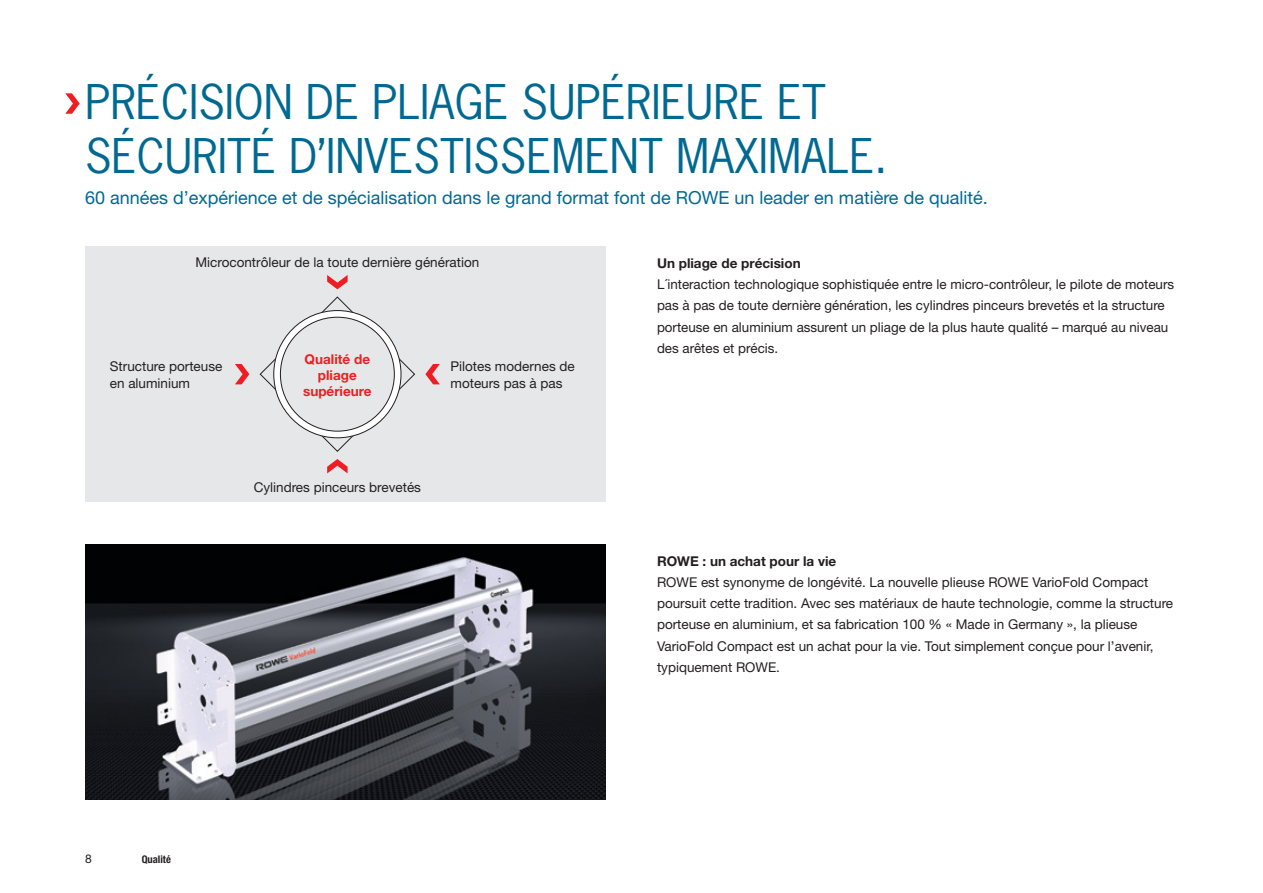
<style>
.page{position:relative;width:1263px;height:893px;background:#fff}
.page>*{position:absolute;margin:0;border:0;box-sizing:border-box;transform-origin:0 0}
.t1{font:45px/54px "News Gothic";color:#006991}
.t2{font:18px "Helvetica Neue";color:#006991}
.t3{font:13.5px/21.3px "Helvetica Neue";color:#231f20}
.t4{font:700 13.5px "Helvetica Neue";color:#231f20}
.t5{font:700 13.5px/16.2px "Helvetica Neue";color:#ee1d23;text-align:center}
.t6{font:12px "Helvetica Neue";color:#231f20}
.t7{font:700 condensed 10.5px "Helvetica Neue";color:#231f20}
</style>
<div class="page">
<svg style="left:65px;top:93px;width:15px;height:21px"></svg>
<div style="left:85px;top:247px;width:521px;height:255px;background:#e6e7e9"></div>
<img style="left:85px;top:544px;width:521px;height:255px">
<svg style="left:260px;top:296px;width:155px;height:156px"></svg>
<svg style="left:274px;top:311px;width:127px;height:127px;background:#e2e2e2"></svg>
<div style="left:280px;top:317px;width:114px;height:114px;background:#e6e7e9;border-radius:50%"></div>
<svg style="left:235px;top:364px;width:14px;height:20px"></svg>
<svg style="left:425px;top:364px;width:15px;height:20px"></svg>
<svg style="left:327px;top:459px;width:21px;height:14px"></svg>
<svg style="left:327px;top:275px;width:21px;height:14px"></svg>
<h1 class="t1" style="left:85px;top:75px;width:804px">PRÉCISION DE PLIAGE SUPÉRIEURE ET<br>SÉCURITÉ D’INVESTISSEMENT MAXIMALE.</h1>
<h2 class="t2" style="left:85px;top:187px;width:904px">60 années d’expérience et de spécialisation dans le grand format font de ROWE un leader en matière de qualité.</h2>
<p class="t3" style="left:195px;top:252px;width:285px">Microcontrôleur de la toute dernière génération</p>
<p class="t3" style="left:110px;top:358px;width:114px;line-height:16.2px">Structure porteuse en aluminium</p>
<p class="t5" style="left:303px;top:350px;width:70px">Qualité de pliage supérieure</p>
<p class="t3" style="left:450px;top:358px;width:126px;line-height:16.2px">Pilotes modernes de moteurs pas à pas</p>
<p class="t3" style="left:254px;top:476px;width:169px">Cylindres pinceurs brevetés</p>
<p class="t6" style="left:85px;top:852px;width:8px">8</p>
<p class="t7" style="left:142px;top:853px;width:31px">Qualité</p>
<p class="t4" style="left:657px;top:255px;width:145px">Un pliage de précision</p>
<p class="t3" style="left:657px;top:273px;width:519px">L´interaction technologique sophistiquée entre le micro-contrôleur, le pilote de moteurs pas à pas de toute dernière génération, les cylindres pinceurs brevetés et la structure porteuse en aluminium assurent un pliage de la plus haute qualité – marqué au niveau des arêtes et précis.</p>
<p class="t4" style="left:657px;top:552px;width:181px">ROWE : un achat pour la vie</p>
<p class="t3" style="left:657px;top:571px;width:518px">ROWE est synonyme de longévité. La nouvelle plieuse ROWE VarioFold Compact poursuit cette tradition. Avec ses matériaux de haute technologie, comme la structure porteuse en aluminium, et sa fabrication 100 % « Made in Germany », la plieuse VarioFold Compact est un achat pour la vie. Tout simplement conçue pour l’avenir, typiquement ROWE.</p>
</div>
